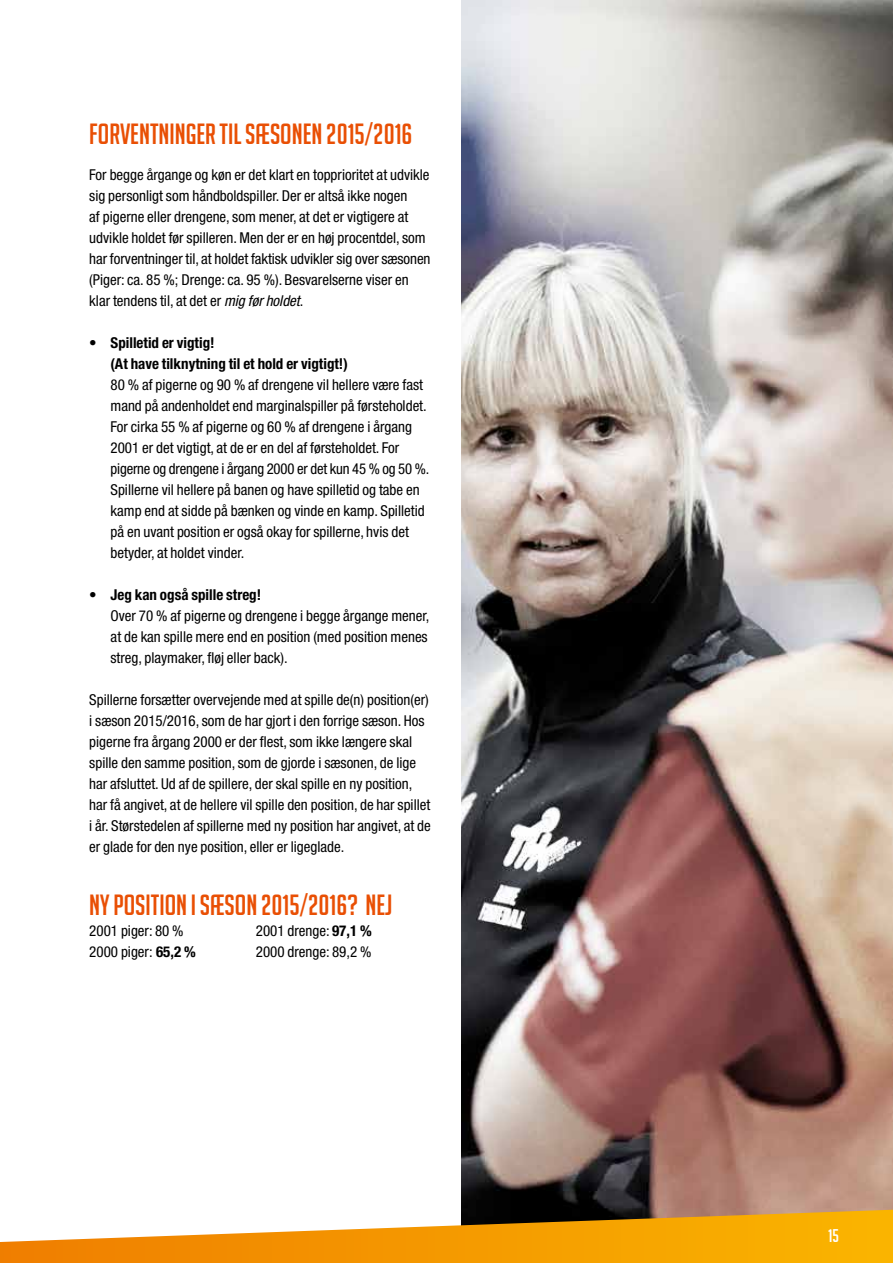
<style>
.page{position:relative;width:893px;height:1263px;background:#fff}
.page>*{position:absolute;margin:0;border:0;box-sizing:border-box;transform-origin:0 0}
.t1{font:28.5px "Big Noodle Titling";color:#e94f04}
.t2{font:18px "Big Noodle Titling";color:#fff}
.t3{font:condensed 15px/21px "Helvetica Neue LT Std";color:#000}
.t4{font:700 condensed 15px/21px "Helvetica Neue LT";color:#000}
.s1{font-family:"Helvetica Neue LT";font-style:italic}
.s2{font-family:"Helvetica Neue LT";font-weight:700}
</style>
<div class="page">
<img style="left:461px;top:0;width:432px;height:1210px">
<svg style="left:0;top:1210px;width:893px;height:53px"></svg>
<h1 class="t1" style="left:89px;top:118px;width:325px">FORVENTNINGER TIL SÆSONEN 2015/2016</h1>
<p class="t3" style="left:89px;top:164px;width:343px">For begge årgange og køn er det klart en topprioritet at udvikle sig personligt som håndboldspiller. Der er altså ikke nogen<br>af pigerne eller drengene, som mener, at det er vigtigere at udvikle holdet før spilleren. Men der er en høj procentdel, som har forventninger til, at holdet faktisk udvikler sig over sæsonen (Piger: ca. 85 %; Drenge: ca. 95 %). Besvarelserne viser en klar tendens til, at det er <span class="s1">mig før holdet</span>.</p>
<p class="t4" style="left:111px;top:332px;width:239px;text-indent:-21px">• Spilletid er vigtig!<br>(At have tilknytning til et hold er vigtigt!)</p>
<p class="t3" style="left:111px;top:374px;width:320px">80 % af pigerne og 90 % af drengene vil hellere være fast mand på andenholdet end marginalspiller på førsteholdet.<br>For cirka 55 % af pigerne og 60 % af drengene i årgang 2001 er det vigtigt, at de er en del af førsteholdet. For pigerne og drengene i årgang 2000 er det kun 45 % og 50 %.<br>Spillerne vil hellere på banen og have spilletid og tabe en kamp end at sidde på bænken og vinde en kamp. Spilletid på en uvant position er også okay for spillerne, hvis det betyder, at holdet vinder.</p>
<p class="t4" style="left:89px;top:584px;width:173px">• Jeg kan også spille streg!</p>
<p class="t3" style="left:111px;top:605px;width:320px;text-align:justify">Over 70 % af pigerne og drengene i begge årgange mener, at de kan spille mere end en position (med position menes streg, playmaker, fløj eller back).</p>
<p class="t3" style="left:89px;top:689px;width:343px">Spillerne forsætter overvejende med at spille de(n) position(er) i sæson 2015/2016, som de har gjort i den forrige sæson. Hos pigerne fra årgang 2000 er der flest, som ikke længere skal spille den samme position, som de gjorde i sæsonen, de lige har afsluttet. Ud af de spillere, der skal spille en ny position, har få angivet, at de hellere vil spille den position, de har spillet i år. Størstedelen af spillerne med ny position har angivet, at de er glade for den nye position, eller er ligeglade.</p>
<h1 class="t1" style="left:89px;top:890px;width:305px">NY POSITION I SÆSON 2015/2016? NEJ</h1>
<p class="t3" style="left:89px;top:920px;width:96px">2001 piger: 80 %</p>
<p class="t3" style="left:256px;top:920px;width:118px">2001 drenge: <span class="s2">97,1 %</span></p>
<p class="t3" style="left:89px;top:941px;width:108px">2000 piger: <span class="s2">65,2 %</span></p>
<p class="t3" style="left:256px;top:941px;width:117px">2000 drenge: 89,2 %</p>
<p class="t2" style="left:828px;top:1226px;width:12px">15</p>
</div>
